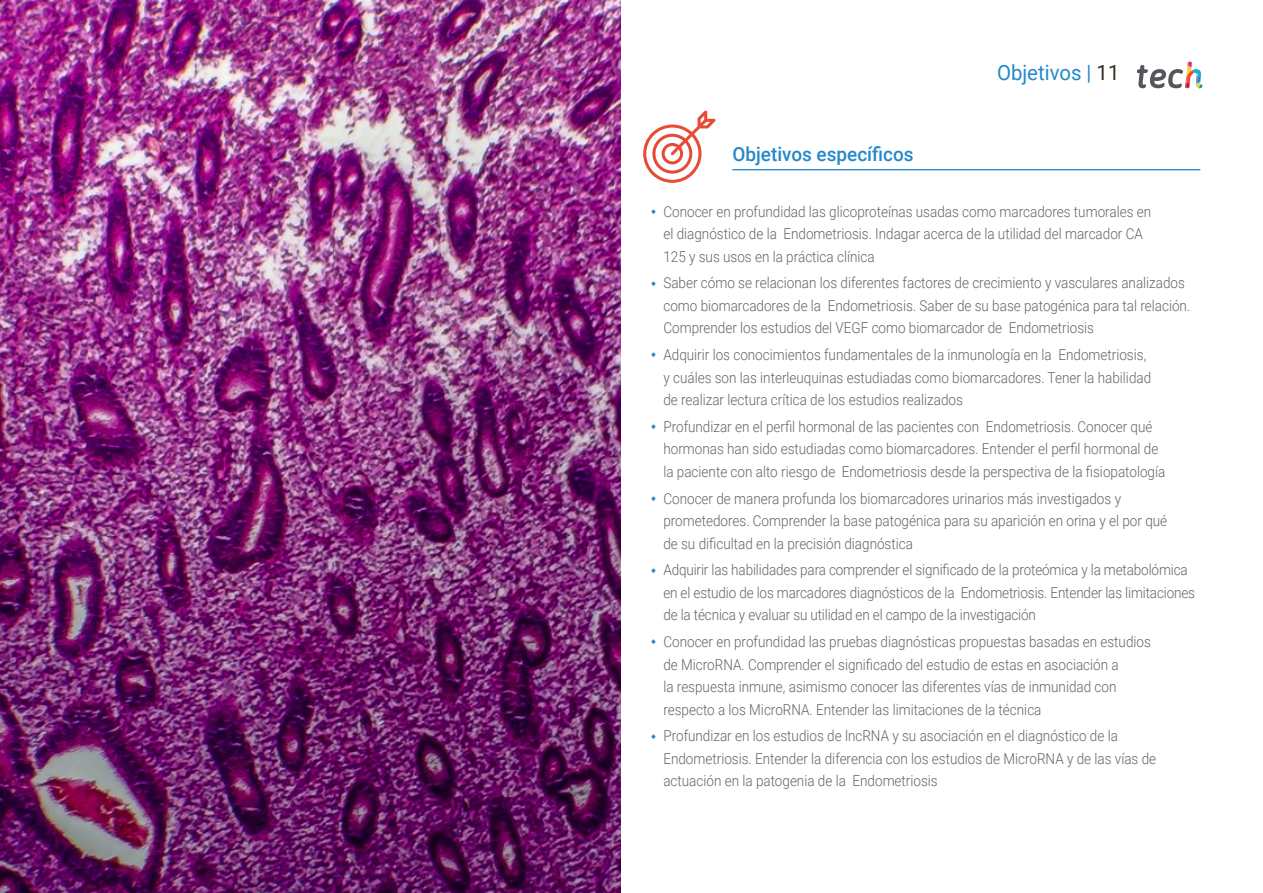
<style>
.page{position:relative;width:1263px;height:893px;background:#fff}
.page>*{position:absolute;margin:0;border:0;box-sizing:border-box;transform-origin:0 0}
.t1{font:21px "Roboto";color:#2488c9}
.t2{font:500 19.5px "Roboto";color:#2488c9}
.t3{font:300 15px/22.5px "Roboto";color:#61646a;scale:.9 1}
.s1{color:#312e20}
</style>
<div class="page">
<svg style="left:643px;top:110px;width:73px;height:73px"></svg>
<hr style="left:732px;top:169px;width:468px;height:1px;background:#2488c9">
<img style="left:0;top:0;width:621px;height:893px">
<svg style="left:1137px;top:62px;width:65px;height:27px"></svg>
<h2 class="t2" style="left:732px;top:141px;width:183px">Objetivos específicos</h2>
<h1 class="t1" style="left:997px;top:57px;width:124px">Objetivos | <span class="s1">11</span></h1>
<p class="t3" style="left:663px;top:200px;width:544px">Conocer en profundidad las glicoproteínas usadas como marcadores tumorales en el diagnóstico de la Endometriosis. Indagar acerca de la utilidad del marcador CA<br>125 y sus usos en la práctica clínica</p>
<p class="t3" style="left:663px;top:271px;width:587px">Saber cómo se relacionan los diferentes factores de crecimiento y vasculares analizados como biomarcadores de la Endometriosis. Saber de su base patogénica para tal relación.<br>Comprender los estudios del VEGF como biomarcador de Endometriosis</p>
<p class="t3" style="left:663px;top:343px;width:544px">Adquirir los conocimientos fundamentales de la inmunología en la Endometriosis, y cuáles son las interleuquinas estudiadas como biomarcadores. Tener la habilidad de realizar lectura crítica de los estudios realizados</p>
<p class="t3" style="left:663px;top:415px;width:559px">Profundizar en el perfil hormonal de las pacientes con Endometriosis. Conocer qué hormonas han sido estudiadas como biomarcadores. Entender el perfil hormonal de la paciente con alto riesgo de Endometriosis desde la perspectiva de la fisiopatología</p>
<p class="t3" style="left:663px;top:487px;width:561px">Conocer de manera profunda los biomarcadores urinarios más investigados y prometedores. Comprender la base patogénica para su aparición en orina y el por qué de su dificultad en la precisión diagnóstica</p>
<p class="t3" style="left:663px;top:558px;width:592px">Adquirir las habilidades para comprender el significado de la proteómica y la metabolómica en el estudio de los marcadores diagnósticos de la Endometriosis. Entender las limitaciones de la técnica y evaluar su utilidad en el campo de la investigación</p>
<p class="t3" style="left:663px;top:630px;width:543px">Conocer en profundidad las pruebas diagnósticas propuestas basadas en estudios de MicroRNA. Comprender el significado del estudio de estas en asociación a<br>la respuesta inmune, asimismo conocer las diferentes vías de inmunidad con respecto a los MicroRNA. Entender las limitaciones de la técnica</p>
<p class="t3" style="left:663px;top:724px;width:549px">Profundizar en los estudios de lncRNA y su asociación en el diagnóstico de la<br>Endometriosis. Entender la diferencia con los estudios de MicroRNA y de las vías de actuación en la patogenia de la Endometriosis</p>
</div>
